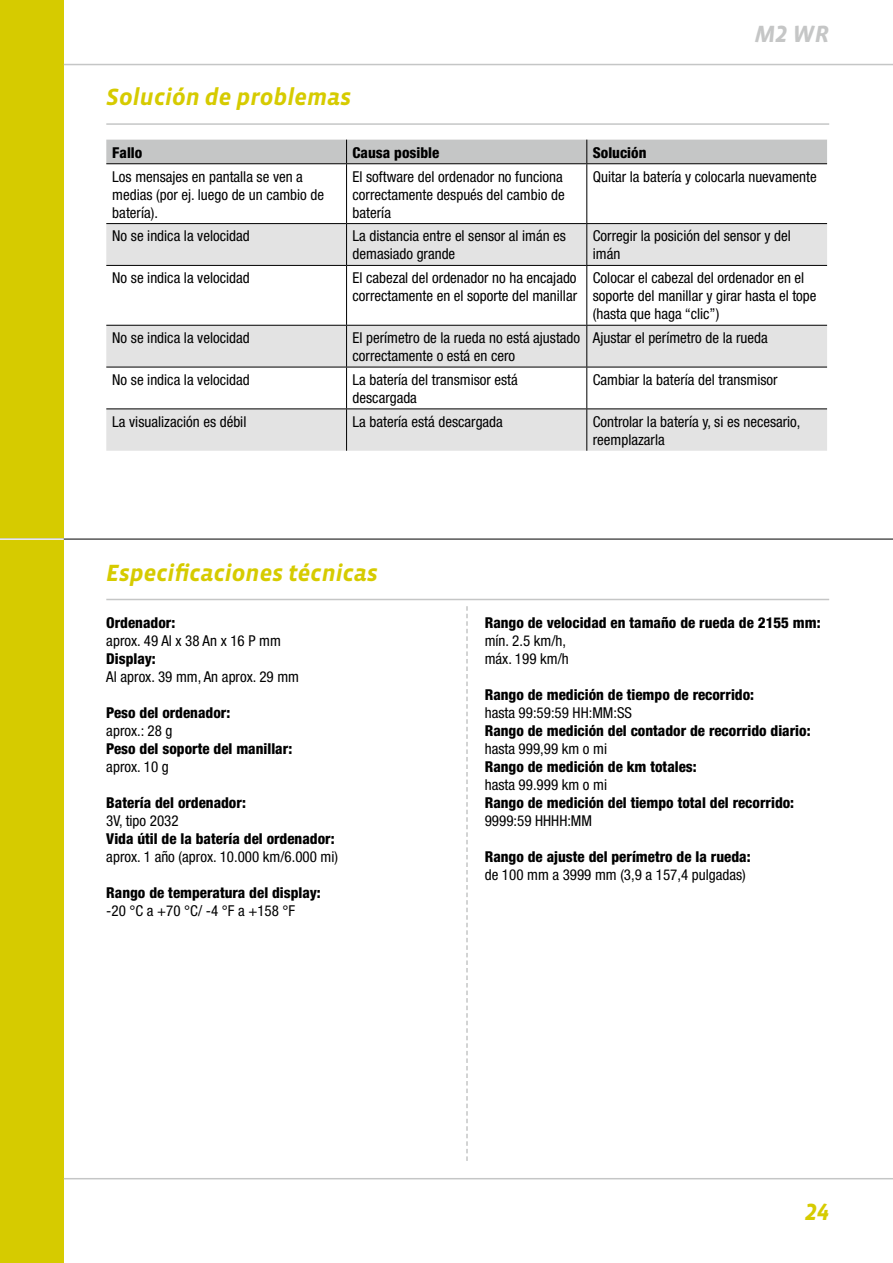
<style>
.page{position:relative;width:893px;height:1263px;background:#fff}
.page>*{position:absolute;margin:0;border:0;box-sizing:border-box;transform-origin:0 0}
.t1{font:italic 700 24px "Vista Sans OT";color:#d6cb00}
.t2{font:italic 700 24px "Vista Sans OT";color:#c5c6c6}
.t3{font:condensed 15px/18px "Helvetica Neue";color:#000}
.t4{font:800 condensed 15px "Helvetica Neue";color:#000}
</style>
<div class="page">
<div style="left:0;top:0;width:64px;height:1263px;background:#d6cb00"></div>
<hr style="left:64px;top:1178px;width:829px;height:1px;background:#c5c6c6">
<hr style="left:64px;top:64px;width:829px;height:1px;background:#c5c6c6">
<hr style="left:106px;top:123px;width:723px;height:2px;background:#c5c6c6">
<svg style="left:466px;top:606px;width:2px;height:555px"></svg>
<hr style="left:0;top:538px;width:893px;height:2px;background:#565656">
<hr style="left:0;top:538px;width:64px;height:2px;background:#fff">
<hr style="left:106px;top:599px;width:723px;height:1px;background:#c5c6c6">
<svg style="left:106px;top:224px;width:721px;height:227px;fill:#e3e3e3"></svg>
<div style="left:106px;top:140px;width:721px;height:23px;background:#c5c6c6"></div>
<hr style="left:106px;top:163px;width:241px;height:1px;background:#000">
<hr style="left:347px;top:163px;width:240px;height:1px;background:#000">
<hr style="left:346px;top:164px;width:1px;height:59px;background:#000">
<hr style="left:587px;top:163px;width:240px;height:1px;background:#000">
<hr style="left:586px;top:164px;width:1px;height:59px;background:#000">
<hr style="left:106px;top:223px;width:241px;height:1px;background:#000">
<hr style="left:347px;top:223px;width:240px;height:1px;background:#000">
<hr style="left:346px;top:224px;width:1px;height:41px;background:#000">
<hr style="left:587px;top:223px;width:240px;height:1px;background:#000">
<hr style="left:586px;top:224px;width:1px;height:41px;background:#000">
<hr style="left:106px;top:265px;width:241px;height:1px;background:#000">
<hr style="left:347px;top:265px;width:240px;height:1px;background:#000">
<hr style="left:346px;top:266px;width:1px;height:59px;background:#000">
<hr style="left:587px;top:265px;width:240px;height:1px;background:#000">
<hr style="left:586px;top:266px;width:1px;height:59px;background:#000">
<hr style="left:106px;top:325px;width:241px;height:1px;background:#000">
<hr style="left:347px;top:325px;width:240px;height:1px;background:#000">
<hr style="left:346px;top:326px;width:1px;height:41px;background:#000">
<hr style="left:587px;top:325px;width:240px;height:1px;background:#000">
<hr style="left:586px;top:326px;width:1px;height:41px;background:#000">
<hr style="left:106px;top:367px;width:241px;height:1px;background:#000">
<hr style="left:347px;top:367px;width:240px;height:1px;background:#000">
<hr style="left:346px;top:367px;width:1px;height:41px;background:#000">
<hr style="left:587px;top:367px;width:240px;height:1px;background:#000">
<hr style="left:586px;top:367px;width:1px;height:41px;background:#000">
<hr style="left:106px;top:408px;width:241px;height:1px;background:#000">
<hr style="left:347px;top:408px;width:240px;height:1px;background:#000">
<hr style="left:346px;top:409px;width:1px;height:42px;background:#000">
<hr style="left:587px;top:408px;width:240px;height:1px;background:#000">
<hr style="left:586px;top:409px;width:1px;height:42px;background:#000">
<h1 class="t2" style="left:755px;top:21px;width:76px">M2 WR</h1>
<h1 class="t1" style="left:106px;top:85px;width:246px">Solución de problemas</h1>
<p class="t4" style="left:112px;top:143px;width:32px">Fallo</p>
<p class="t4" style="left:353px;top:143px;width:88px">Causa posible</p>
<p class="t4" style="left:593px;top:143px;width:55px">Solución</p>
<p class="t3" style="left:112px;top:167px;width:213px">Los mensajes en pantalla se ven a medias (por ej. luego de un cambio de batería).</p>
<p class="t3" style="left:353px;top:167px;width:214px">El software del ordenador no funciona correctamente después del cambio de batería</p>
<p class="t3" style="left:593px;top:167px;width:225px">Quitar la batería y colocarla nuevamente</p>
<p class="t3" style="left:112px;top:227px;width:139px">No se indica la velocidad</p>
<p class="t3" style="left:353px;top:227px;width:215px">La distancia entre el sensor al imán es demasiado grande</p>
<p class="t3" style="left:593px;top:227px;width:199px">Corregir la posición del sensor y del imán</p>
<p class="t3" style="left:112px;top:269px;width:139px">No se indica la velocidad</p>
<p class="t3" style="left:353px;top:269px;width:226px">El cabezal del ordenador no ha encajado correctamente en el soporte del manillar</p>
<p class="t3" style="left:593px;top:269px;width:225px">Colocar el cabezal del ordenador en el soporte del manillar y girar hasta el tope (hasta que haga “clic”)</p>
<p class="t3" style="left:112px;top:329px;width:139px">No se indica la velocidad</p>
<p class="t3" style="left:353px;top:329px;width:229px">El perímetro de la rueda no está ajustado correctamente o está en cero</p>
<p class="t3" style="left:593px;top:329px;width:176px">Ajustar el perímetro de la rueda</p>
<p class="t3" style="left:112px;top:370px;width:139px">No se indica la velocidad</p>
<p class="t3" style="left:353px;top:370px;width:167px">La batería del transmisor está descargada</p>
<p class="t3" style="left:593px;top:370px;width:186px">Cambiar la batería del transmisor</p>
<p class="t3" style="left:112px;top:412px;width:136px">La visualización es débil</p>
<p class="t3" style="left:353px;top:412px;width:152px">La batería está descargada</p>
<p class="t3" style="left:593px;top:412px;width:209px">Controlar la batería y, si es necesario, reemplazarla</p>
<h1 class="t1" style="left:106px;top:560px;width:273px">Especificaciones técnicas</h1>
<p class="t4" style="left:106px;top:613px;width:71px">Ordenador:</p>
<p class="t3" style="left:106px;top:631px;width:176px">aprox. 49 Al x 38 An x 16 P mm</p>
<p class="t4" style="left:106px;top:649px;width:51px">Display:</p>
<p class="t3" style="left:106px;top:667px;width:194px">Al aprox. 39 mm, An aprox. 29 mm</p>
<p class="t4" style="left:106px;top:703px;width:126px">Peso del ordenador:</p>
<p class="t3" style="left:106px;top:721px;width:68px">aprox.: 28 g</p>
<p class="t4" style="left:106px;top:739px;width:187px">Peso del soporte del manillar:</p>
<p class="t3" style="left:106px;top:757px;width:64px">aprox. 10 g</p>
<p class="t4" style="left:106px;top:793px;width:141px">Batería del ordenador:</p>
<p class="t3" style="left:106px;top:811px;width:74px">3V, tipo 2032</p>
<p class="t4" style="left:106px;top:829px;width:230px">Vida útil de la batería del ordenador:</p>
<p class="t3" style="left:106px;top:847px;width:233px">aprox. 1 año (aprox. 10.000 km/6.000 mi)</p>
<p class="t4" style="left:106px;top:883px;width:216px">Rango de temperatura del display:</p>
<p class="t3" style="left:106px;top:901px;width:190px">-20 °C a +70 °C/ -4 °F a +158 °F</p>
<p class="t4" style="left:485px;top:613px;width:337px">Rango de velocidad en tamaño de rueda de 2155 mm:</p>
<p class="t3" style="left:485px;top:631px;width:86px">mín. 2.5 km/h, máx. 199 km/h</p>
<p class="t4" style="left:485px;top:685px;width:271px">Rango de medición de tiempo de recorrido:</p>
<p class="t3" style="left:485px;top:703px;width:149px">hasta 99:59:59 HH:MM:SS</p>
<p class="t4" style="left:485px;top:721px;width:327px">Rango de medición del contador de recorrido diario:</p>
<p class="t3" style="left:485px;top:739px;width:124px">hasta 999,99 km o mi</p>
<p class="t4" style="left:485px;top:757px;width:214px">Rango de medición de km totales:</p>
<p class="t3" style="left:485px;top:775px;width:124px">hasta 99.999 km o mi</p>
<p class="t4" style="left:485px;top:793px;width:311px">Rango de medición del tiempo total del recorrido:</p>
<p class="t3" style="left:485px;top:811px;width:109px">9999:59 HHHH:MM</p>
<p class="t4" style="left:485px;top:847px;width:267px">Rango de ajuste del perímetro de la rueda:</p>
<p class="t3" style="left:485px;top:865px;width:262px">de 100 mm a 3999 mm (3,9 a 157,4 pulgadas)</p>
<h1 class="t1" style="left:805px;top:1199px;width:25px">24</h1>
</div>
